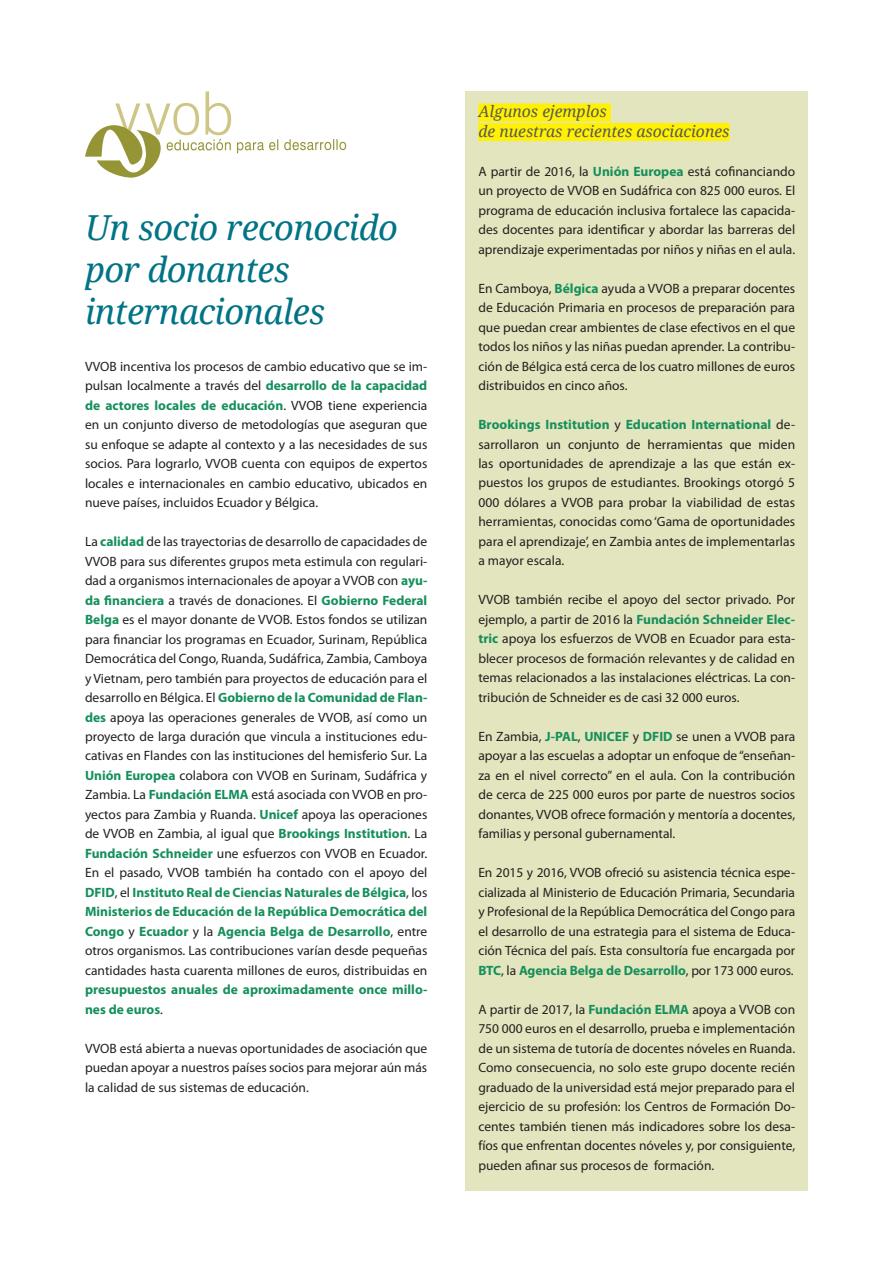
<style>
.page{position:relative;width:893px;height:1263px;background:#fff}
.page>*{position:absolute;margin:0;border:0;box-sizing:border-box;transform-origin:0 0}
.t1{font:italic 34.5px/42px "Droid Serif";letter-spacing:-.02em;color:#007485}
.t2{font:italic 15.75px/19.5px "Droid Serif";color:#57585a}
.t3{font:13.5px/19.5px "Myriad Pro";color:#231f20;text-align:justify}
.t4{font:700 13.5px/19.5px "Myriad Pro";color:#158f5b}
.s1{font-weight:700;color:#158f5b}
.s2{font-weight:400;color:#231f20}
</style>
<div class="page">
<div style="left:466px;top:91px;width:342px;height:1099px;background:#e3e5be"></div>
<div style="left:478px;top:104px;width:133px;height:18px;background:#fff101"></div>
<div style="left:478px;top:123px;width:251px;height:18px;background:#fff101"></div>
<svg style="left:85px;top:91px;width:146px;height:87px"></svg>
<svg style="left:237px;top:139px;width:41px;height:14px"></svg>
<svg style="left:284px;top:139px;width:62px;height:11px"></svg>
<h1 class="t1" style="left:85px;top:206px;width:314px">Un socio reconocido por donantes internacionales</h1>
<p class="t3" style="left:85px;top:356px;width:344px">VVOB incentiva los procesos de cambio educativo que se im&shy;pulsan localmente a través del <span class="s1">desarrollo de la capacidad de actores locales de educación</span>. VVOB tiene experiencia en un conjunto diverso de metodologías que aseguran que su enfoque se adapte al contexto y a las necesidades de sus socios. Para lograrlo, VVOB cuenta con equipos de expertos locales e internacionales en cambio educativo, ubicados en nueve países, incluidos Ecuador y Bélgica.</p>
<p class="t3" style="left:85px;top:531px;width:344px">La <span class="s1">calidad</span> de las trayectorias de desarrollo de capacidades de VVOB para sus diferentes grupos meta estimula con regulari&shy;dad a organismos internacionales de apoyar a VVOB con <span class="s1">ayu&shy;da financiera</span> a través de donaciones. El <span class="s1">Gobierno Federal Belga</span> es el mayor donante de VVOB. Estos fondos se utilizan para financiar los programas en Ecuador, Surinam, República Democrática del Congo, Ruanda, Sudáfrica, Zambia, Camboya y Vietnam, pero también para proyectos de educación para el desarrollo en Bélgica. El <span class="s1">Gobierno de la Comunidad de Flan&shy;des</span> apoya las operaciones generales de VVOB, así como un proyecto de larga duración que vincula a instituciones edu&shy;cativas en Flandes con las instituciones del hemisferio Sur. La <span class="s1">Unión Europea</span> colabora con VVOB en Surinam, Sudáfrica y Zambia. La <span class="s1">Fundación ELMA</span> está asociada con VVOB en pro&shy;yectos para Zambia y Ruanda. <span class="s1">Unicef</span> apoya las operaciones de VVOB en Zambia, al igual que <span class="s1">Brookings Institution</span>. La <span class="s1">Fundación Schneider</span> une esfuerzos con VVOB en Ecuador.<br>En el pasado, VVOB también ha contado con el apoyo del <span class="s1">DFID</span>, el <span class="s1">Instituto Real de Ciencias Naturales de Bélgica</span>, los <span class="s1">Ministerios de Educación de la República Democrática del Congo</span> y <span class="s1">Ecuador</span> y la <span class="s1">Agencia Belga de Desarrollo</span>, entre otros organismos. Las contribuciones varían desde pequeñas cantidades hasta cuarenta millones de euros, distribuidas en</p>
<p class="t4" style="left:85px;top:980px;width:344px">presupuestos anuales de aproximadamente once millo&shy;nes de euros<span class="s2">.</span></p>
<p class="t3" style="left:85px;top:1038px;width:344px">VVOB está abierta a nuevas oportunidades de asociación que puedan apoyar a nuestros países socios para mejorar aún más la calidad de sus sistemas de educación.</p>
<p class="t2" style="left:478px;top:101px;width:253px">Algunos ejemplos<br>de nuestras recientes asociaciones</p>
<p class="t3" style="left:478px;top:161px;width:318px">A partir de 2016, la <span class="s1">Unión Europea</span> está cofinanciando un proyecto de VVOB en Sudáfrica con 825 000 euros. El programa de educación inclusiva fortalece las capacida&shy;des docentes para identificar y abordar las barreras del aprendizaje experimentadas por niños y niñas en el aula.</p>
<p class="t3" style="left:478px;top:278px;width:318px">En Camboya, <span class="s1">Bélgica</span> ayuda a VVOB a preparar docentes de Educación Primaria en procesos de preparación para que puedan crear ambientes de clase efectivos en el que todos los niños y las niñas puedan aprender. La contribu&shy;ción de Bélgica está cerca de los cuatro millones de euros distribuidos en cinco años.</p>
<p class="t3" style="left:478px;top:414px;width:318px"><span class="s1">Brookings Institution</span> y <span class="s1">Education International</span> de&shy;sarrollaron un conjunto de herramientas que miden las oportunidades de aprendizaje a las que están ex&shy;puestos los grupos de estudiantes. Brookings otorgó 5<br>000 dólares a VVOB para probar la viabilidad de estas herramientas, conocidas como ‘Gama de oportunidades para el aprendizaje’, en Zambia antes de implementarlas a mayor escala.</p>
<p class="t3" style="left:478px;top:590px;width:318px">VVOB también recibe el apoyo del sector privado. Por ejemplo, a partir de 2016 la <span class="s1">Fundación Schneider Elec&shy;tric</span> apoya los esfuerzos de VVOB en Ecuador para esta&shy;blecer procesos de formación relevantes y de calidad en temas relacionados a las instalaciones eléctricas. La con&shy;tribución de Schneider es de casi 32 000 euros.</p>
<p class="t3" style="left:478px;top:726px;width:318px">En Zambia, <span class="s1">J-PAL</span>, <span class="s1">UNICEF</span> y <span class="s1">DFID</span> se unen a VVOB para apoyar a las escuelas a adoptar un enfoque de “enseñan&shy;za en el nivel correcto” en el aula. Con la contribución de cerca de 225 000 euros por parte de nuestros socios donantes, VVOB ofrece formación y mentoría a docentes, familias y personal gubernamental.</p>
<p class="t3" style="left:478px;top:863px;width:318px">En 2015 y 2016, VVOB ofreció su asistencia técnica espe&shy;cializada al Ministerio de Educación Primaria, Secundaria y Profesional de la República Democrática del Congo para el desarrollo de una estrategia para el sistema de Educa&shy;ción Técnica del país. Esta consultoría fue encargada por <span class="s1">BTC</span>, la <span class="s1">Agencia Belga de Desarrollo</span>, por 173 000 euros.</p>
<p class="t3" style="left:478px;top:999px;width:318px">A partir de 2017, la <span class="s1">Fundación ELMA</span> apoya a VVOB con 750 000 euros en el desarrollo, prueba e implementación de un sistema de tutoría de docentes nóveles en Ruanda.<br>Como consecuencia, no solo este grupo docente recién graduado de la universidad está mejor preparado para el ejercicio de su profesión: los Centros de Formación Do&shy;centes también tienen más indicadores sobre los desa&shy;fíos que enfrentan docentes nóveles y, por consiguiente, pueden afinar sus procesos de formación.</p>
</div>
